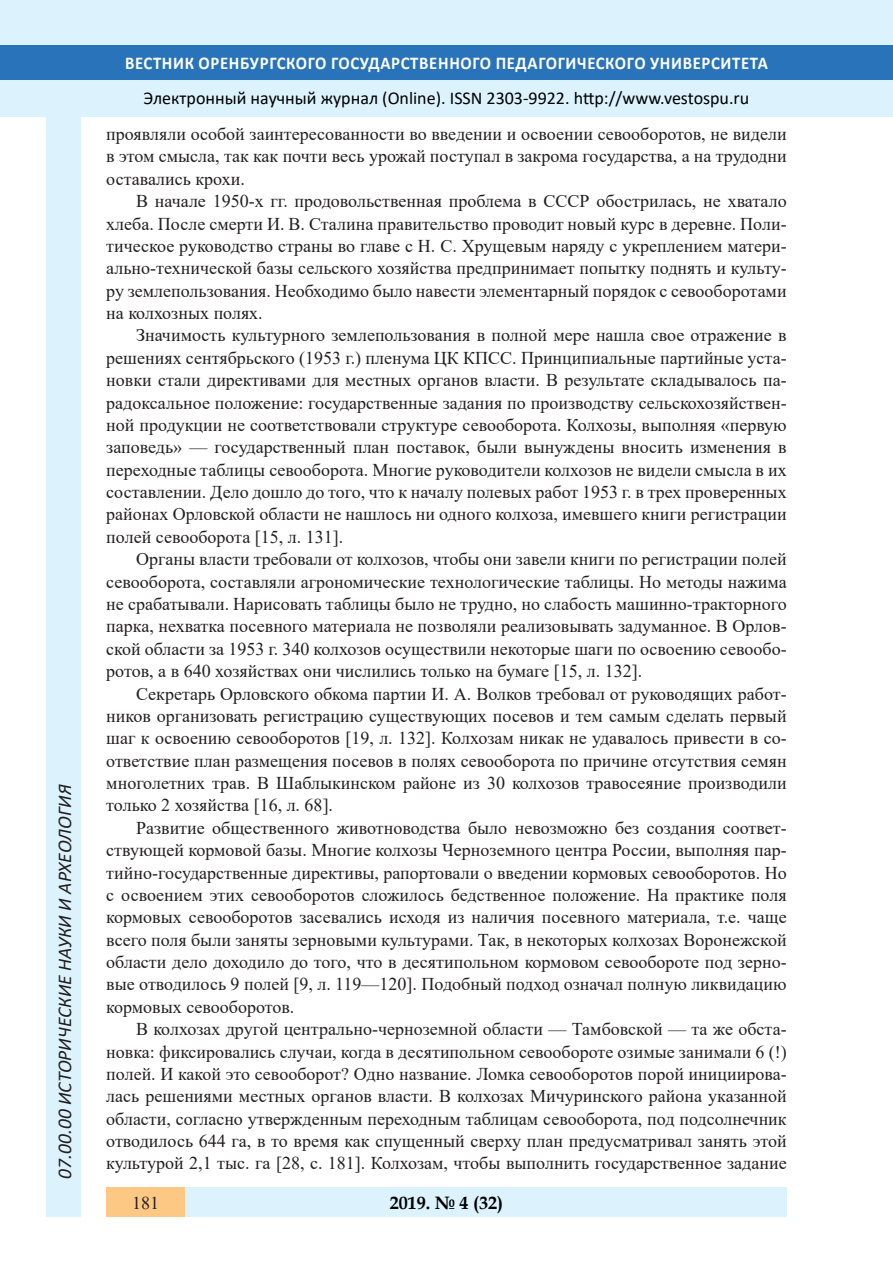
<style>
.page{position:relative;width:893px;height:1263px;background:#fff}
.page>*{position:absolute;margin:0;border:0;box-sizing:border-box;transform-origin:0 0}
.t1{font:italic 19.5px "Calibri";color:#231f20}
.Стиль2{font:18px/22.4px "Times New Roman";color:#231f20;text-align:justify}
.t2{font:18px "Calibri";color:#000}
.t3{font:700 18px "Calibri";letter-spacing:.04em;color:#fff;scale:.93 1}
.t4{font:700 18px "Book Antiqua";color:#000}
</style>
<div class="page">
<div style="left:0;top:0;width:893px;height:116px;background:#dcf2fc"></div>
<div style="left:0;top:45px;width:893px;height:34px;background:#2873ba"></div>
<div style="left:47px;top:116px;width:34px;height:1101px;background:#dcf2fc"></div>
<div style="left:106px;top:1188px;width:681px;height:29px;background:#dcf2fc"></div>
<div style="left:106px;top:1188px;width:79px;height:29px;background:#fdc784"></div>
<p class="t1" style="left:51px;top:1179px;width:395px;rotate:-90deg">07.00.00 ИСТОРИЧЕСКИЕ НАУКИ И АРХЕОЛОГИЯ</p>
<p class="t1" style="left:51px;top:1105px;width:206px;rotate:-90deg">БИОЛОГИЧЕСКИЕ НАУКИ</p>
<p class="t1" style="left:51px;top:1169px;width:11px;rotate:-90deg">3</p>
<p class="t3" style="left:125px;top:50px;width:693px">ВЕСТНИК ОРЕНБУРГСКОГО ГОСУДАРСТВЕННОГО ПЕДАГОГИЧЕСКОГО УНИВЕРСИТЕТА</p>
<p class="t2" style="left:144px;top:85px;width:607px">Электронный научный журнал (Online). ISSN 2303-9922. http://www.vestospu.ru</p>
<p class="t2" style="left:583px;top:85px;width:13px">t</p>
<p class="t2" style="left:583px;top:85px;width:13px">t</p>
<p class="Стиль2" style="left:106px;top:122px;width:682px">проявляли особой заинтересованности во введении и освоении севооборотов, не видели в этом смысла, так как почти весь урожай поступал в закрома государства, а на трудодни оставались крохи.</p>
<p class="Стиль2" style="left:106px;top:189px;width:682px;text-indent:30px">В начале 1950-х гг. продовольственная проблема в СССР обострилась, не хватало хлеба. После смерти И. В. Сталина правительство проводит новый курс в деревне. Поли&shy;тическое руководство страны во главе с Н. С. Хрущевым наряду с укреплением матери&shy;ально-технической базы сельского хозяйства предпринимает попытку поднять и культу&shy;ру землепользования. Необходимо было навести элементарный порядок с севооборотами на колхозных полях.</p>
<p class="Стиль2" style="left:106px;top:324px;width:682px;text-indent:30px">Значимость культурного землепользования в полной мере нашла свое отражение в решениях сентябрьского (1953 г.) пленума ЦК КПСС. Принципиальные партийные уста&shy;новки стали директивами для местных органов власти. В результате складывалось па&shy;радоксальное положение: государственные задания по производству сельскохозяйствен&shy;ной продукции не соответствовали структуре севооборота. Колхозы, выполняя «первую заповедь» — государственный план поставок, были вынуждены вносить изменения в переходные таблицы севооборота. Многие руководители колхозов не видели смысла в их составлении. Дело дошло до того, что к началу полевых работ 1953 г. в трех проверенных районах Орловской области не нашлось ни одного колхоза, имевшего книги регистрации полей севооборота [15, л. 131].</p>
<p class="Стиль2" style="left:106px;top:547px;width:682px;text-indent:30px">Органы власти требовали от колхозов, чтобы они завели книги по регистрации полей севооборота, составляли агрономические технологические таблицы. Но методы нажима не срабатывали. Нарисовать таблицы было не трудно, но слабость машинно-тракторного парка, нехватка посевного материала не позволяли реализовывать задуманное. В Орлов&shy;ской области за 1953 г. 340 колхозов осуществили некоторые шаги по освоению севообо&shy;ротов, а в 640 хозяйствах они числились только на бумаге [15, л. 132].</p>
<p class="Стиль2" style="left:106px;top:682px;width:682px;text-indent:30px">Секретарь Орловского обкома партии И. А. Волков требовал от руководящих работ&shy;ников организовать регистрацию существующих посевов и тем самым сделать первый шаг к освоению севооборотов [19, л. 132]. Колхозам никак не удавалось привести в со&shy;ответствие план размещения посевов в полях севооборота по причине отсутствия семян многолетних трав. В Шаблыкинском районе из 30 колхозов травосеяние производили только 2 хозяйства [16, л. 68].</p>
<p class="Стиль2" style="left:106px;top:816px;width:682px;text-indent:30px">Развитие общественного животноводства было невозможно без создания соответ&shy;ствующей кормовой базы. Многие колхозы Черноземного центра России, выполняя пар&shy;тийно-государственные директивы, рапортовали о введении кормовых севооборотов. Но с освоением этих севооборотов сложилось бедственное положение. На практике поля кормовых севооборотов засевались исходя из наличия посевного материала, т.е. чаще всего поля были заняты зерновыми культурами. Так, в некоторых колхозах Воронежской области дело доходило до того, что в десятипольном кормовом севообороте под зерно&shy;вые отводилось 9 полей [9, л. 119—120]. Подобный подход означал полную ликвидацию кормовых севооборотов.</p>
<p class="Стиль2" style="left:106px;top:1017px;width:682px;text-indent:30px">В колхозах другой центрально-черноземной области — Тамбовской — та же обста&shy;новка: фиксировались случаи, когда в десятипольном севообороте озимые занимали 6 (!) полей. И какой это севооборот? Одно название. Ломка севооборотов порой инициирова&shy;лась решениями местных органов власти. В колхозах Мичуринского района указанной области, согласно утвержденным переходным таблицам севооборота, под подсолнечник отводилось 644 га, в то время как спущенный сверху план предусматривал занять этой культурой 2,1 тыс. га [28, с. 181]. Колхозам, чтобы выполнить государственное задание</p>
<p class="t4" style="left:390px;top:1190px;width:115px">2019. № 4 (32)</p>
<p class="Стиль2" style="left:132px;top:1191px;width:28px">181</p>
<p class="t4" style="left:460px;top:1190px;width:39px">2 6</p>
<p class="t4" style="left:417px;top:1190px;width:10px">8</p>
<p class="t4" style="left:460px;top:1190px;width:39px">1 25</p>
</div>
